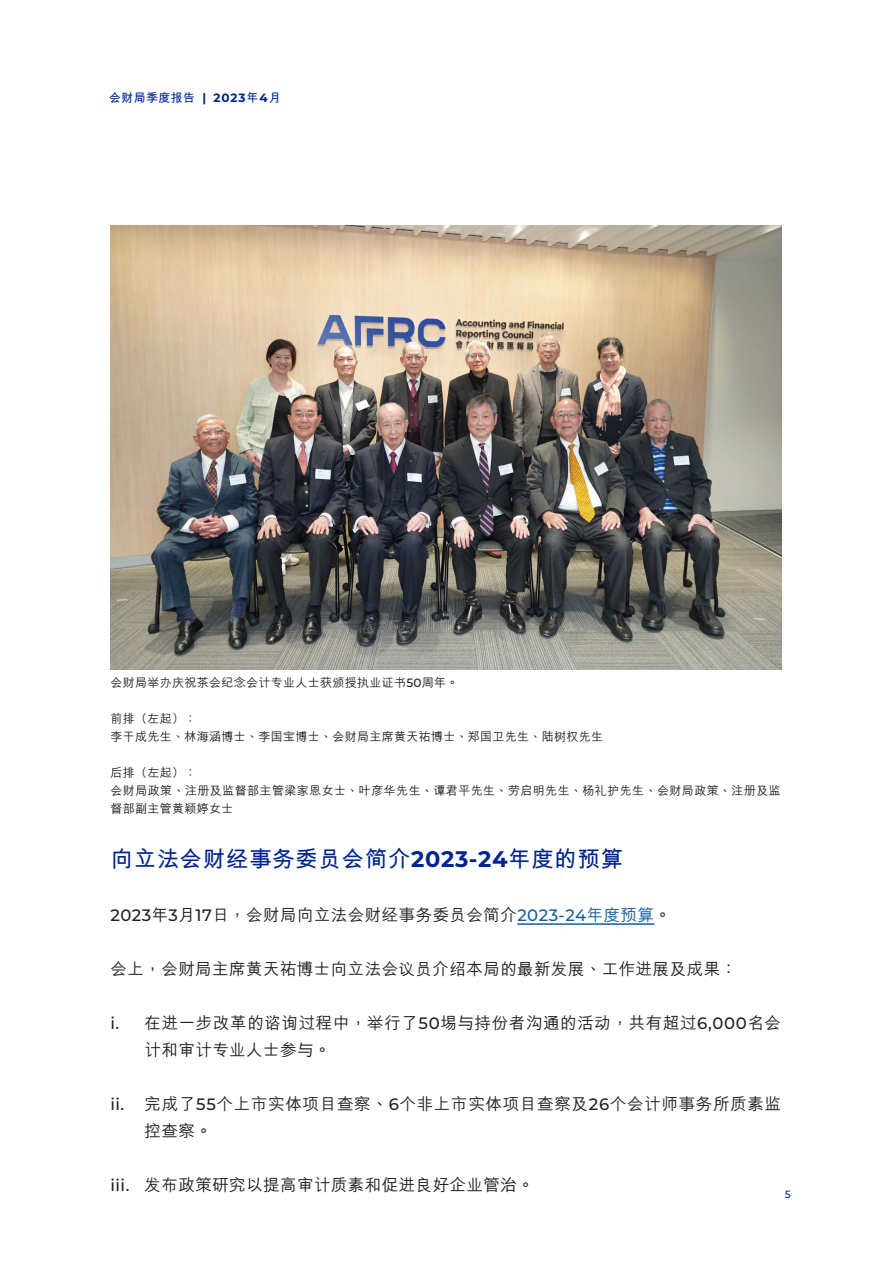
<style>
.page{position:relative;width:893px;height:1263px;background:#fff}
.page>*{position:absolute;margin:0;border:0;box-sizing:border-box;transform-origin:0 0}
.t1{font:700 22.5px "M Hei HKS";letter-spacing:.03em;color:#00238e}
.t2{font:500 16.5px/27px "M Hei HKS";letter-spacing:.025em;color:#231f20}
.t3{font:500 16.5px/27px "M Hei HKS";letter-spacing:.045em;color:#231f20}
.t4{font:500 12px/18px "M Hei HKS";letter-spacing:.025em;color:#231f20}
.t5{font:700 12px "M Hei HKS";letter-spacing:.03em;color:#00238e}
.t6{font:500 10.5px "Montserrat";color:#00238e}
.s1{font-family:"Montserrat"}
.s2{font-family:"Montserrat";color:#175d9e}
.s3{color:#175d9e}
</style>
<div class="page">
<img style="left:111px;top:225px;width:670px;height:444px">
<hr style="left:517px;top:923px;width:137px;height:2px;background:#175d9e">
<p class="t5" style="left:109px;top:89px;width:173px">會財局季度報告 <span class="s1">| 2023</span>年<span class="s1">4</span>月</p>
<p class="t4" style="left:111px;top:673px;width:349px">會財局舉辦慶祝茶會紀念會計專業人士獲頒授執業證書<span class="s1">50</span>週年。</p>
<p class="t4" style="left:111px;top:709px;width:494px">前排（左起）：<br>李幹成先生、林海涵博士、李國寶博士、會財局主席黃天祐博士、鄭國衛先生、陸樹權先生</p>
<p class="t4" style="left:111px;top:763px;width:672px">後排（左起）：<br>會財局政策、註冊及監督部主管梁家恩女士、葉彥華先生、譚君平先生、勞啟明先生、楊禮護先生、會財局政策、註冊及監督部副主管黃穎婷女士</p>
<h1 class="t1" style="left:111px;top:842px;width:514px">向立法會財經事務委員會簡介<span class="s1">2023-24</span>年度的預算</h1>
<p class="t2" style="left:111px;top:900px;width:562px"><span class="s1">2023</span>年<span class="s1">3</span>月<span class="s1">17</span>日，會財局向立法會財經事務委員會簡介<span class="s2">2023-24</span><span class="s3">年度預算</span>。</p>
<p class="t2" style="left:111px;top:954px;width:628px">會上，會財局主席黃天祐博士向立法會議員介紹本局的最新發展、工作進展及成果：</p>
<p class="t2" style="left:145px;top:1008px;width:638px;text-indent:-34px"><span class="s1">i.</span> 在進一步改革的諮詢過程中，舉行了<span class="s1">50</span>埸與持份者溝通的活動，共有超過<span class="s1">6,000</span>名會計和審計專業人士參與。</p>
<p class="t3" style="left:145px;top:1089px;width:638px;text-indent:-34px"><span class="s1">ii.</span> 完成了<span class="s1">55</span>個上市實體項目查察、<span class="s1">6</span>個非上市實體項目查察及<span class="s1">26</span>個會計師事務所質素監控查察。</p>
<p class="t2" style="left:111px;top:1170px;width:425px"><span class="s1">iii.</span> 發布政策研究以提高審計質素和促進良好企業管治。</p>
<p class="t6" style="left:785px;top:1187px;width:8px">5</p>
</div>
